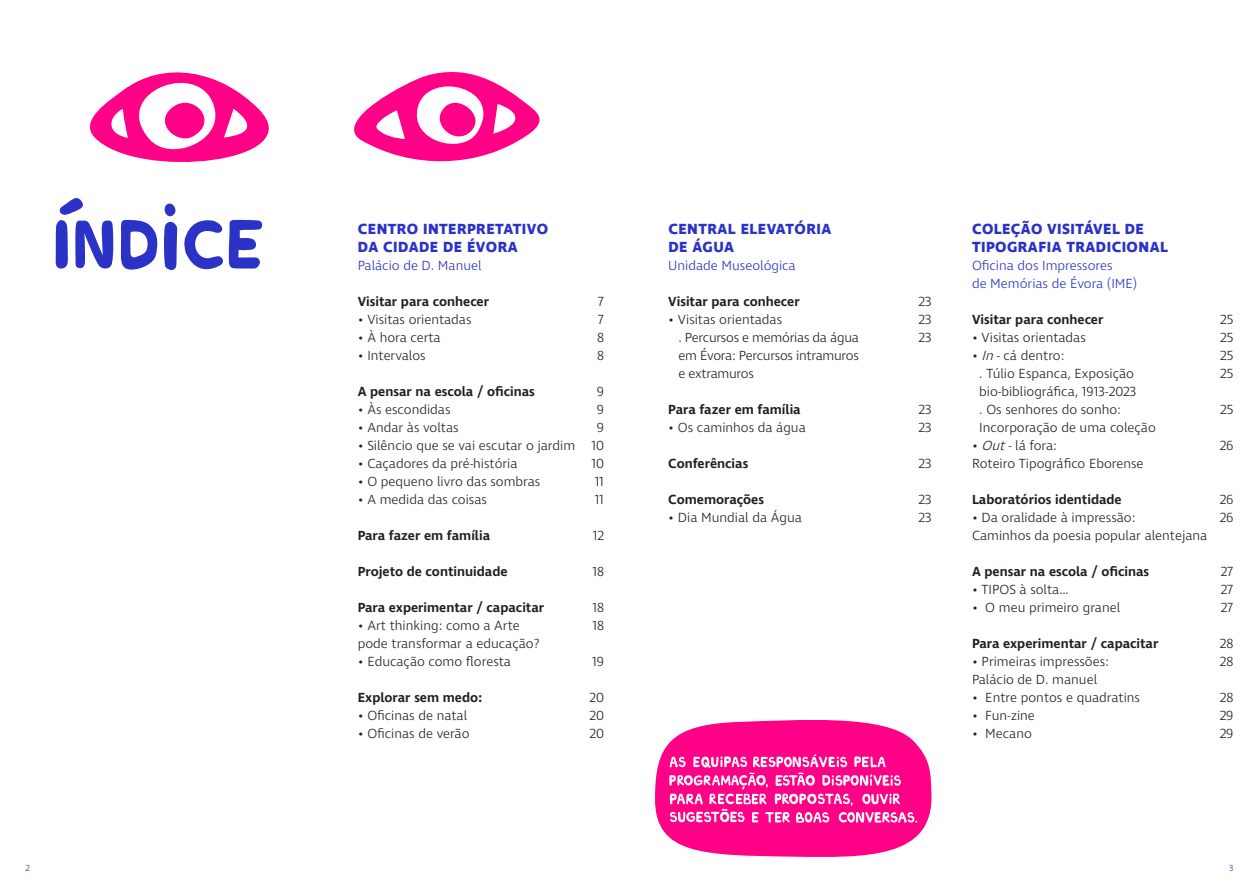
<style>
.page{position:relative;width:1259px;height:893px;background:#fff}
.page>*{position:absolute;margin:0;border:0;box-sizing:border-box;transform-origin:0 0}
.t1{font:700 15px/18px "Ingra";letter-spacing:.03em;color:#2b32c6}
.t2{font:300 13.5px/18px "Ingra";color:#231f20}
.t3{font:600 13.5px "Ingra";color:#231f20}
.t4{font:300 13.5px/18px "Ingra";letter-spacing:-.02em;color:#231f20}
.t5{font:300 13.5px/18px "Ingra";color:#2b32c6}
.t6{font:300 9px "Ingra";color:#2b32c6}
.s1{font-style:italic}
</style>
<div class="page">
<svg style="left:655px;top:720px;width:277px;height:137px"></svg>
<svg style="left:184px;top:220px;width:39px;height:49px"></svg>
<svg style="left:120px;top:203px;width:57px;height:67px"></svg>
<svg style="left:229px;top:220px;width:34px;height:49px"></svg>
<svg style="left:56px;top:198px;width:58px;height:71px"></svg>
<svg style="left:90px;top:72px;width:179px;height:90px"></svg>
<svg style="left:354px;top:72px;width:186px;height:90px"></svg>
<p class="t1" style="left:358px;top:221px;width:192px">CENTRO INTERPRETATIVO<br>DA CIDADE DE ÉVORA</p>
<p class="t5" style="left:358px;top:257px;width:125px">Palácio de D. Manuel</p>
<p class="t3" style="left:358px;top:293px;width:133px">Visitar para conhecer</p>
<p class="t2" style="left:358px;top:311px;width:115px">• Visitas orientadas</p>
<p class="t2" style="left:358px;top:329px;width:84px">• À hora certa</p>
<p class="t2" style="left:358px;top:347px;width:70px">• Intervalos</p>
<p class="t3" style="left:358px;top:383px;width:179px">A pensar na escola / oficinas</p>
<p class="t2" style="left:358px;top:401px;width:94px">• Às escondidas</p>
<p class="t2" style="left:358px;top:419px;width:102px">• Andar às voltas</p>
<p class="t2" style="left:358px;top:437px;width:219px">• Silêncio que se vai escutar o jardim</p>
<p class="t2" style="left:358px;top:455px;width:161px">• Caçadores da pré-história</p>
<p class="t2" style="left:358px;top:473px;width:184px">• O pequeno livro das sombras</p>
<p class="t2" style="left:358px;top:491px;width:131px">• A medida das coisas</p>
<p class="t3" style="left:358px;top:527px;width:134px">Para fazer em família</p>
<p class="t3" style="left:358px;top:563px;width:151px">Projeto de continuidade</p>
<p class="t3" style="left:358px;top:599px;width:188px">Para experimentar / capacitar</p>
<p class="t2" style="left:358px;top:617px;width:184px">• Art thinking: como a Arte pode transformar a educação?</p>
<p class="t2" style="left:358px;top:653px;width:155px">• Educação como floresta</p>
<p class="t3" style="left:358px;top:689px;width:126px">Explorar sem medo:</p>
<p class="t2" style="left:358px;top:707px;width:111px">• Oficinas de natal</p>
<p class="t2" style="left:358px;top:725px;width:113px">• Oficinas de verão</p>
<p class="t2" style="left:597px;top:293px;width:8px;text-align:justify">7<br>7<br>8<br>8</p>
<p class="t2" style="left:591px;top:383px;width:14px;text-align:center">9<br>9<br>9<br>10<br>10<br>11<br>11</p>
<p class="t2" style="left:593px;top:527px;width:13px">12</p>
<p class="t2" style="left:592px;top:563px;width:13px">18</p>
<p class="t2" style="left:592px;top:599px;width:13px">18<br>18</p>
<p class="t2" style="left:592px;top:653px;width:13px">19</p>
<p class="t2" style="left:589px;top:689px;width:16px;text-align:justify">20<br>20<br>20</p>
<p class="t1" style="left:668px;top:221px;width:164px">CENTRAL ELEVATÓRIA<br>DE ÁGUA</p>
<p class="t5" style="left:668px;top:257px;width:129px">Unidade Museológica</p>
<p class="t3" style="left:668px;top:293px;width:133px">Visitar para conhecer</p>
<p class="t4" style="left:678px;top:311px;width:182px;text-indent:-10px">• Visitas orientadas<br>. Percursos e memórias da água em Évora: Percursos intramuros e extramuros</p>
<p class="t3" style="left:668px;top:401px;width:134px">Para fazer em família</p>
<p class="t2" style="left:668px;top:419px;width:139px">• Os caminhos da água</p>
<p class="t3" style="left:668px;top:455px;width:81px">Conferências</p>
<p class="t3" style="left:668px;top:491px;width:97px">Comemorações</p>
<p class="t2" style="left:668px;top:509px;width:135px">• Dia Mundial da Água</p>
<p class="t2" style="left:918px;top:293px;width:14px;text-align:justify">23<br>23<br>23</p>
<p class="t2" style="left:918px;top:401px;width:14px">23<br>23</p>
<p class="t2" style="left:918px;top:455px;width:14px">23</p>
<p class="t2" style="left:918px;top:491px;width:14px">23<br>23</p>
<p class="t1" style="left:972px;top:221px;width:197px">COLEÇÃO VISITÁVEL DE<br>TIPOGRAFIA TRADICIONAL</p>
<p class="t5" style="left:972px;top:257px;width:167px">Oficina dos Impressores<br>de Memórias de Évora (IME)</p>
<p class="t3" style="left:972px;top:311px;width:133px">Visitar para conhecer</p>
<p class="t2" style="left:972px;top:329px;width:115px">• Visitas orientadas</p>
<p class="t2" style="left:979px;top:347px;width:178px;text-indent:-7px">• <span class="s1">In</span>- cá dentro:<br>. Túlio Espanca, Exposição bio-bibliográfica, 1913-2023<br>. Os senhores do sonho:<br>Incorporação de uma coleção</p>
<p class="t2" style="left:972px;top:437px;width:173px">• <span class="s1">Out</span>- lá fora:<br>Roteiro Tipográfico Eborense</p>
<p class="t3" style="left:972px;top:491px;width:151px">Laboratórios identidade</p>
<p class="t2" style="left:972px;top:509px;width:237px">• Da oralidade à impressão:<br>Caminhos da poesia popular alentejana</p>
<p class="t3" style="left:972px;top:563px;width:179px">A pensar na escola / oficinas</p>
<p class="t2" style="left:972px;top:581px;width:98px">• TIPOS à solta…</p>
<p class="t2" style="left:972px;top:599px;width:150px">• O meu primeiro granel</p>
<p class="t3" style="left:972px;top:635px;width:188px">Para experimentar / capacitar</p>
<p class="t2" style="left:972px;top:653px;width:138px">• Primeiras impressões:<br>Palácio de D. manuel</p>
<p class="t2" style="left:972px;top:689px;width:169px">• Entre pontos e quadratins</p>
<p class="t2" style="left:972px;top:707px;width:64px">• Fun-zine</p>
<p class="t2" style="left:972px;top:725px;width:61px">• Mecano</p>
<p class="t2" style="left:1220px;top:311px;width:15px;text-align:justify">25<br>25<br>25<br>25</p>
<p class="t2" style="left:1220px;top:401px;width:15px">25</p>
<p class="t2" style="left:1219px;top:437px;width:15px">26</p>
<p class="t2" style="left:1219px;top:491px;width:15px">26<br>26</p>
<p class="t2" style="left:1220px;top:563px;width:14px;text-align:justify">27<br>27<br>27</p>
<p class="t2" style="left:1220px;top:635px;width:15px">28<br>28</p>
<p class="t2" style="left:1219px;top:689px;width:15px;text-align:justify">28<br>29<br>29</p>
<p class="t6" style="left:25px;top:862px;width:6px">2</p>
<p class="t6" style="left:1229px;top:862px;width:6px">3</p>
</div>
